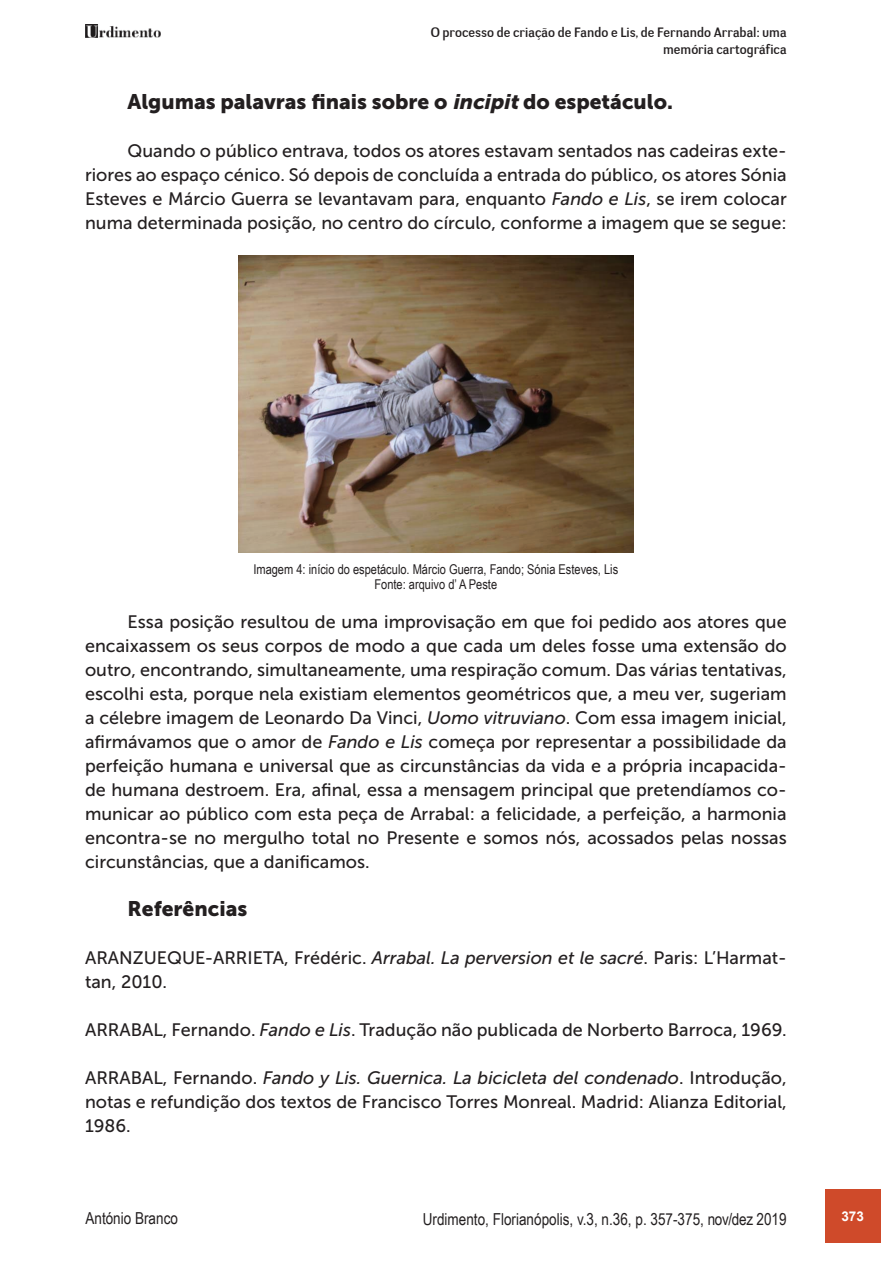
<style>
.page{position:relative;width:893px;height:1263px;background:#fff}
.page>*{position:absolute;margin:0;border:0;box-sizing:border-box;transform-origin:0 0}
.t1{font:21px "Museo Sans 900";color:#231f20}
.t2{font:18px/24px "Museo Sans 500";color:#231f20;text-align:justify}
.t3{font:16.5px "Arial Narrow";color:#231f20}
.t4{font:13.5px/15px "Arial Narrow";color:#231f20;text-align:center}
.t5{font:13.5px/16.2px "Negotiate Free";color:#231f20;text-align:right}
.t6{font:700 13.5px "Arial";color:#fff}
.s1{font-style:italic}
</style>
<div class="page">
<img style="left:85px;top:25px;width:75px;height:13px">
<div style="left:825px;top:1189px;width:55px;height:53px;background:#cf4a2a"></div>
<img style="left:238px;top:255px;width:395px;height:298px">
<p class="t5" style="left:431px;top:25px;width:357px">O processo de criação de Fando e Lis, de Fernando Arrabal: uma memória cartográfica</p>
<p class="t1" style="left:128px;top:90px;width:547px">Algumas palavras finais sobre o <span class="s1">incipit</span>do espetáculo.</p>
<p class="t2" style="left:85px;top:139px;width:703px;text-indent:43px">Quando o público entrava, todos os atores estavam sentados nas cadeiras exte&shy;riores ao espaço cénico. Só depois de concluída a entrada do público, os atores Sónia Esteves e Márcio Guerra se levantavam para, enquanto <span class="s1">Fando e Lis</span>, se irem colocar numa determinada posição, no centro do círculo, conforme a imagem que se segue:</p>
<p class="t4" style="left:253px;top:562px;width:366px">Imagem 4: início do espetáculo. Márcio Guerra, Fando; Sónia Esteves, Lis<br>Fonte: arquivo d’ A Peste</p>
<p class="t2" style="left:85px;top:610px;width:703px;text-indent:43px">Essa posição resultou de uma improvisação em que foi pedido aos atores que encaixassem os seus corpos de modo a que cada um deles fosse uma extensão do outro, encontrando, simultaneamente, uma respiração comum. Das várias tentativas, escolhi esta, porque nela existiam elementos geométricos que, a meu ver, sugeriam a célebre imagem de Leonardo Da Vinci, <span class="s1">Uomo vitruviano</span>. Com essa imagem inicial, afirmávamos que o amor de <span class="s1">Fando e Lis</span> começa por representar a possibilidade da perfeição humana e universal que as circunstâncias da vida e a própria incapacida&shy;de humana destroem. Era, afinal, essa a mensagem principal que pretendíamos co&shy;municar ao público com esta peça de Arrabal: a felicidade, a perfeição, a harmonia encontra-se no mergulho total no Presente e somos nós, acossados pelas nossas circunstâncias, que a danificamos.</p>
<p class="t1" style="left:128px;top:897px;width:121px">Referências</p>
<p class="t2" style="left:85px;top:946px;width:703px">ARANZUEQUE-ARRIETA, Frédéric. <span class="s1">Arrabal. La perversion et le sacré</span>. Paris: L’Harmat&shy;tan, 2010.</p>
<p class="t2" style="left:85px;top:1018px;width:703px">ARRABAL, Fernando. <span class="s1">Fando e Lis</span>. Tradução não publicada de Norberto Barroca, 1969.</p>
<p class="t2" style="left:85px;top:1066px;width:703px">ARRABAL, Fernando. <span class="s1">Fando y Lis. Guernica. La bicicleta del condenado</span>. Introdução, notas e refundição dos textos de Francisco Torres Monreal. Madrid: Alianza Editorial, 1986.</p>
<p class="t3" style="left:85px;top:1206px;width:94px">António Branco</p>
<p class="t3" style="left:423px;top:1206px;width:365px">Urdimento, Florianópolis, v.3, n.36, p. 357-375, nov/dez 2019</p>
<p class="t6" style="left:841px;top:1207px;width:24px">373</p>
</div>
